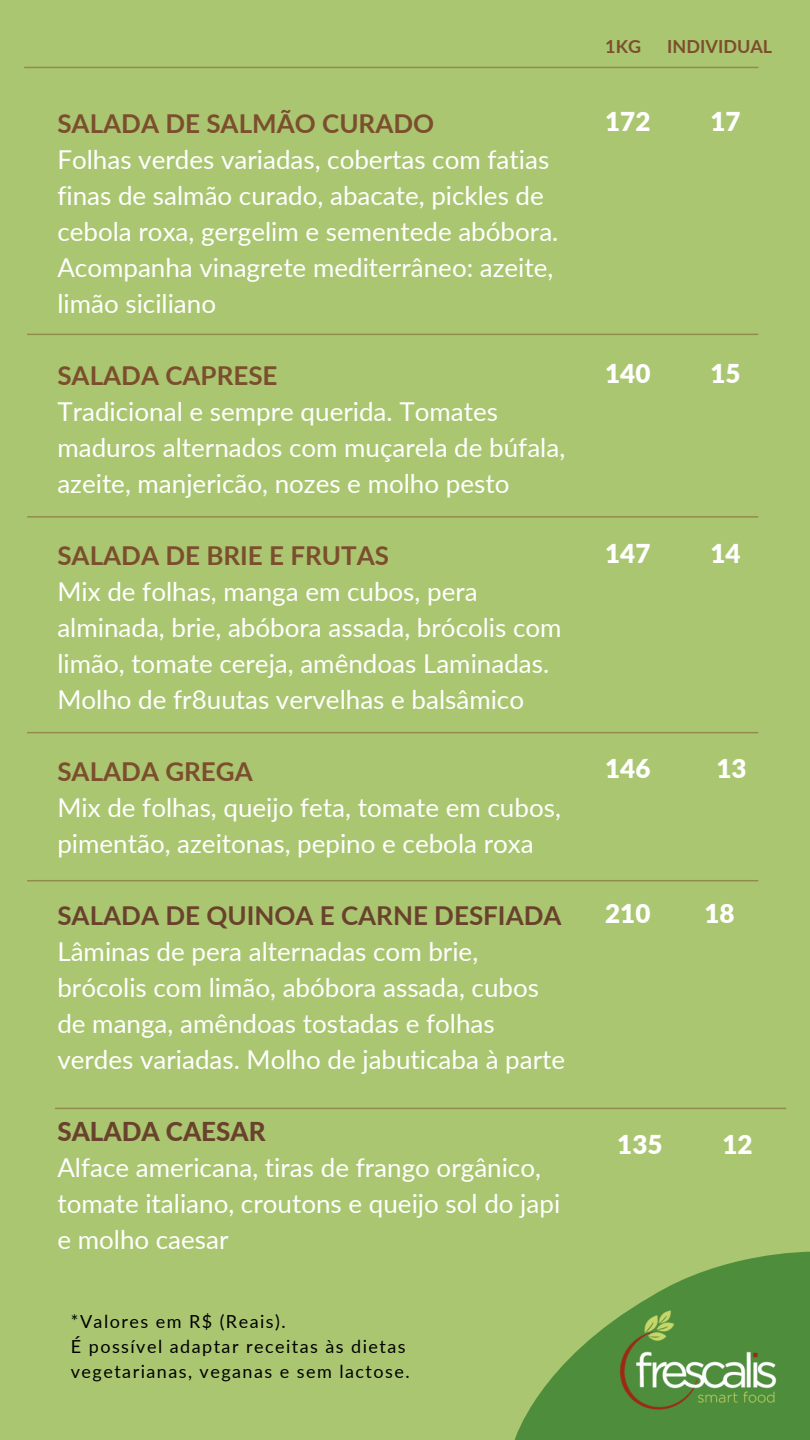
<style>
.page{position:relative;width:810px;height:1440px;background:#abc671}
.page>*{position:absolute;margin:0;border:0;box-sizing:border-box;transform-origin:0 0}
.t1{font:26px/36px "Lato";color:#fff}
.t2{font:700 26px "Lato";color:#7b4e2e}
.t3{font:900 26px "Lato";color:#fff}
.t4{font:700 26px "Lato";color:#69422d}
.t5{font:800 26px "Lato";color:#69422d}
.t6{font:18px/24.8px "Lato";letter-spacing:.08em;color:#000}
.t7{font:700 18px "Lato";color:#7b4e2e}
</style>
<div class="page">
<hr style="left:27px;top:334px;width:731px;height:1px;background:#7b4e2e">
<hr style="left:27px;top:516px;width:731px;height:2px;background:#7b4e2e">
<hr style="left:27px;top:732px;width:731px;height:1px;background:#7b4e2e">
<hr style="left:27px;top:880px;width:731px;height:1px;background:#7b4e2e">
<hr style="left:24px;top:67px;width:734px;height:1px;background:#7b4e2e">
<svg style="left:515px;top:1252px;width:295px;height:188px"></svg>
<img style="left:594px;top:1256px;width:207px;height:184px">
<hr style="left:55px;top:1108px;width:731px;height:1px;background:#7b4e2e">
<p class="t2" style="left:57px;top:108px;width:378px">SALADA DE SALMÃO CURADO</p>
<p class="t1" style="left:57px;top:141px;width:503px">Folhas verdes variadas, cobertas com fatias finas de salmão curado, abacate, pickles de cebola roxa, gergelim e sementede abóbora.<br>Acompanha vinagrete mediterrâneo: azeite, limão siciliano</p>
<p class="t2" style="left:57px;top:360px;width:222px">SALADA CAPRESE</p>
<p class="t1" style="left:57px;top:393px;width:509px">Tradicional e sempre querida. Tomates maduros alternados com muçarela de búfala, azeite, manjericão, nozes e molho pesto</p>
<p class="t2" style="left:57px;top:540px;width:333px">SALADA DE BRIE E FRUTAS</p>
<p class="t1" style="left:57px;top:573px;width:506px">Mix de folhas, manga em cubos, pera alminada, brie, abóbora assada, brócolis com limão, tomate cereja, amêndoas Laminadas.<br>Molho de fr8uutas vervelhas e balsâmico</p>
<p class="t2" style="left:57px;top:756px;width:197px">SALADA GREGA</p>
<p class="t1" style="left:57px;top:789px;width:505px">Mix de folhas, queijo feta, tomate em cubos, pimentão, azeitonas, pepino e cebola roxa</p>
<p class="t4" style="left:57px;top:900px;width:506px">SALADA DE QUINOA E CARNE DESFIADA</p>
<p class="t1" style="left:57px;top:933px;width:509px">Lâminas de pera alternadas com brie, brócolis com limão, abóbora assada, cubos de manga, amêndoas tostadas e folhas verdes variadas. Molho de jabuticaba à parte</p>
<p class="t5" style="left:57px;top:1116px;width:210px">SALADA CAESAR</p>
<p class="t1" style="left:57px;top:1149px;width:504px">Alface americana, tiras de frango orgânico, tomate italiano, croutons e queijo sol do japi e molho caesar</p>
<p class="t6" style="left:71px;top:1309px;width:340px">*Valores em R$ (Reais).<br>É possível adaptar receitas às dietas vegetarianas, veganas e sem lactose.</p>
<p class="t7" style="left:605px;top:35px;width:37px">1KG</p>
<p class="t7" style="left:667px;top:35px;width:106px">INDIVIDUAL</p>
<p class="t3" style="left:605px;top:105px;width:47px">172</p>
<p class="t3" style="left:711px;top:105px;width:32px">17</p>
<p class="t3" style="left:605px;top:358px;width:47px">140</p>
<p class="t3" style="left:711px;top:358px;width:32px">15</p>
<p class="t3" style="left:605px;top:537px;width:47px">147</p>
<p class="t3" style="left:711px;top:537px;width:32px">14</p>
<p class="t3" style="left:605px;top:752px;width:47px">146</p>
<p class="t3" style="left:717px;top:752px;width:32px">13</p>
<p class="t3" style="left:605px;top:897px;width:47px">210</p>
<p class="t3" style="left:705px;top:897px;width:32px">18</p>
<p class="t3" style="left:617px;top:1128px;width:47px">135</p>
<p class="t3" style="left:723px;top:1128px;width:32px">12</p>
</div>
